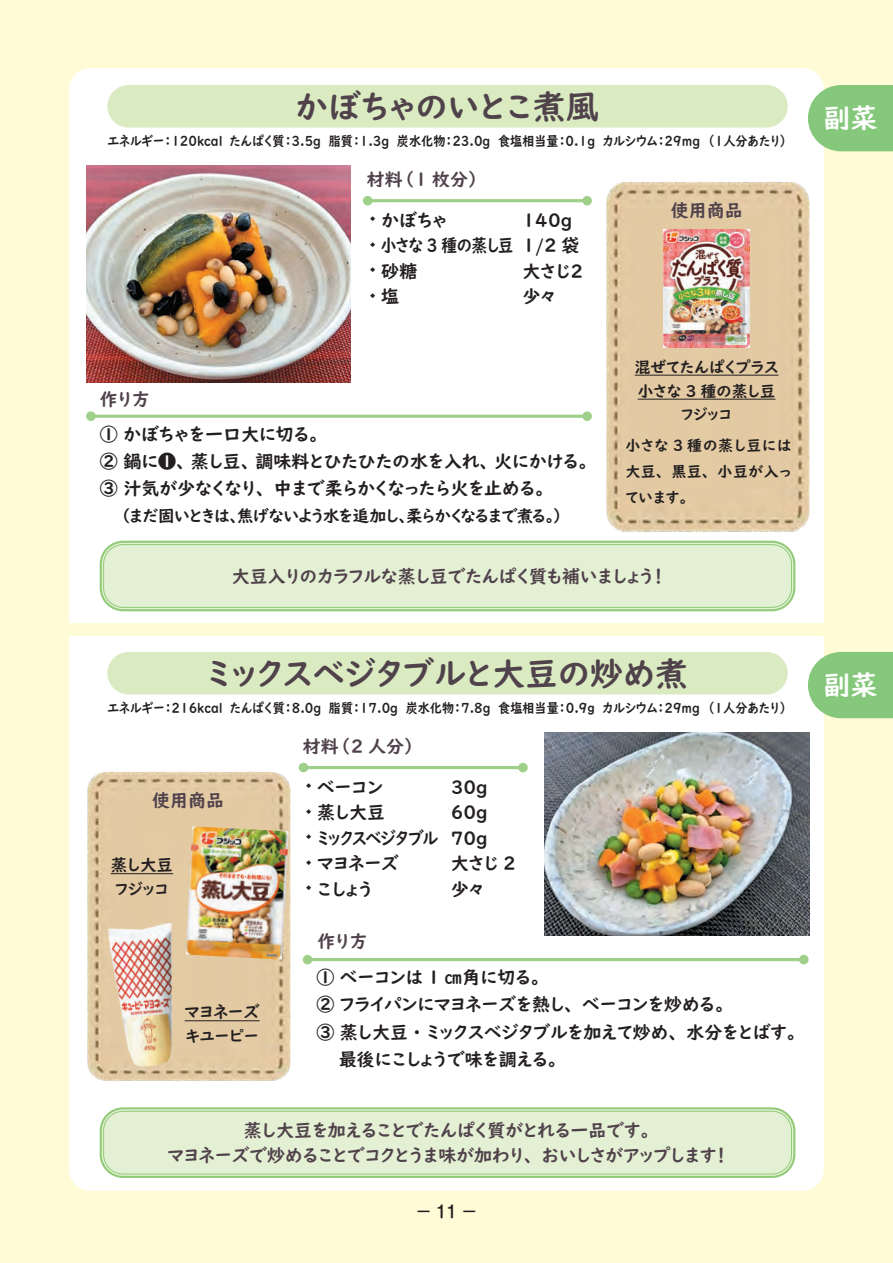
<style>
.page{position:relative;width:893px;height:1263px;background:#fffbd6}
.page>*{position:absolute;margin:0;border:0;box-sizing:border-box;transform-origin:0 0}
.t1{font:33px "UD Digi Kyokasho NK B";color:#50424b}
.t2{font:27px "UD Digi Kyokasho NK B";color:#fff}
.t3{font:18px/25.5px "UD Digi Kyokasho NK B";color:#231f20}
.t4{font:18px/25.5px "UD Digi Kyokasho NK B";color:#50424b;text-align:center}
.t5{font:18px/25.5px "UD Digi Kyokasho NK B";letter-spacing:-.035em;color:#231f20}
.t6{font:16.5px "UD Digi Kyokasho NK B";letter-spacing:-.04em;color:#231f20}
.t7{font:500 16.5px "Shin M Go Pro";color:#231f20}
.t8{font:15.75px/24px "UD Digi Kyokasho NK B";color:#231f20}
.t9{font:15px/30.8px "UD Digi Kyokasho NK B";letter-spacing:.035em;color:#231f20;text-align:center}
.t10{font:13.5px "UD Digi Kyokasho NK B";color:#231f20;scale:.9 1}
.s1{font-size:18px}
</style>
<div class="page">
<div style="left:69px;top:68px;width:755px;height:1123px;background:#fff;border-radius:21px"></div>
<svg style="left:808px;top:85px;width:85px;height:66px;background:#8fcc85"></svg>
<svg style="left:808px;top:652px;width:85px;height:66px;background:#8fcc85"></svg>
<div style="left:107px;top:85px;width:681px;height:43px;background:#daeac1;border-radius:21px"></div>
<div style="left:107px;top:652px;width:681px;height:42px;background:#daeac1;border-radius:21px"></div>
<img style="left:86px;top:166px;width:265px;height:217px">
<img style="left:544px;top:733px;width:265px;height:202px">
<hr style="left:368px;top:199px;width:219px;height:3px;background:#9fd08a">
<div style="left:363px;top:196px;width:9px;height:9px;background:#9fd08a;border-radius:50%"></div>
<div style="left:582px;top:196px;width:10px;height:9px;background:#9fd08a;border-radius:50%"></div>
<hr style="left:303px;top:766px;width:220px;height:3px;background:#9fd08a">
<div style="left:299px;top:763px;width:9px;height:9px;background:#9fd08a;border-radius:50%"></div>
<div style="left:518px;top:763px;width:10px;height:9px;background:#9fd08a;border-radius:50%"></div>
<hr style="left:91px;top:415px;width:496px;height:3px;background:#9fd08a">
<div style="left:86px;top:411px;width:10px;height:10px;background:#9fd08a;border-radius:50%"></div>
<div style="left:582px;top:411px;width:10px;height:10px;background:#9fd08a;border-radius:50%"></div>
<hr style="left:307px;top:958px;width:497px;height:3px;background:#9fd08a">
<div style="left:303px;top:955px;width:9px;height:9px;background:#9fd08a;border-radius:50%"></div>
<div style="left:799px;top:955px;width:10px;height:9px;background:#9fd08a;border-radius:50%"></div>
<img style="left:606px;top:182px;width:203px;height:351px">
<img style="left:87px;top:772px;width:203px;height:310px">
<div style="left:102px;top:543px;width:691px;height:66px;background:#e4f0d4;border-radius:21px"></div>
<div style="left:100px;top:541px;width:695px;height:70px;border:2px solid #91cb77;border-radius:22px"></div>
<div style="left:103px;top:544px;width:689px;height:64px;border:1px solid #91cb77;border-radius:19px"></div>
<div style="left:102px;top:1109px;width:691px;height:67px;background:#e4f0d4;border-radius:21px"></div>
<div style="left:100px;top:1107px;width:695px;height:71px;border:2px solid #91cb77;border-radius:22px"></div>
<div style="left:103px;top:1111px;width:689px;height:63px;border:1px solid #91cb77;border-radius:19px"></div>
<hr style="left:111px;top:873px;width:62px;height:1px;background:#231f20">
<hr style="left:185px;top:1020px;width:75px;height:1px;background:#231f20">
<hr style="left:635px;top:375px;width:143px;height:1px;background:#231f20">
<hr style="left:638px;top:399px;width:137px;height:1px;background:#231f20">
<img style="left:663px;top:230px;width:87px;height:117px">
<img style="left:186px;top:826px;width:103px;height:133px">
<img style="left:108px;top:923px;width:76px;height:146px">
<div style="left:45px;top:623px;width:794px;height:13px;background:#fffbd6"></div>
<h1 class="t1" style="left:295px;top:87px;width:305px">かぼちゃのいとこ煮風</h1>
<p class="t10" style="left:107px;top:133px;width:757px">エネルギー：120kcal　たんぱく質：3.5g 脂質：1.3g 炭水化物：23.0g 食塩相当量：0.1g カルシウム：29mg　（１人分あたり）</p>
<p class="t4" style="left:100px;top:387px;width:52px">作り方</p>
<p class="t4" style="left:367px;top:167px;width:114px">材料（1 枚分）</p>
<p class="t5" style="left:381px;top:207px;width:134px">かぼちゃ<br>小さな 3 種の蒸し豆砂糖<br>塩</p>
<p class="t3" style="left:522px;top:207px;width:62px">140g<br>1/2 袋大さじ２少々</p>
<p class="t3" style="left:100px;top:421px;width:490px;line-height:27px">① かぼちゃを一口大に切る。<br>② 鍋に❶、蒸し豆、調味料とひたひたの水を入れ、火にかける。<br>③ 汁気が少なくなり、中まで柔らかくなったら火を止める。</p>
<p class="t6" style="left:100px;top:505px;width:465px"><span class="s1">　　</span>（まだ固いときは、焦げないよう水を追加し、柔らかくなるまで煮る。）</p>
<p class="t4" style="left:671px;top:197px;width:73px">使用商品</p>
<p class="t8" style="left:635px;top:355px;width:145px">混ぜてたんぱくプラス小さな 3 種の蒸し豆</p>
<p class="t9" style="left:625px;top:399px;width:167px">フジッコ<br>小さな 3 種の蒸し豆には</p>
<p class="t9" style="left:625px;top:458px;width:167px;line-height:26.2px;text-align:left">大豆、黒豆、小豆が入っています。</p>
<p class="t4" style="left:232px;top:563px;width:433px">大豆入りのカラフルな蒸し豆でたんぱく質も補いましょう！</p>
<h1 class="t1" style="left:206px;top:654px;width:483px">ミックスベジタブルと大豆の炒め煮</h1>
<p class="t10" style="left:108px;top:700px;width:757px">エネルギー：216kcal　たんぱく質：8.0g 脂質：17.0g 炭水化物：7.8g 食塩相当量：0.9ｇ カルシウム：29mg　（１人分あたり）</p>
<p class="t4" style="left:152px;top:788px;width:73px">使用商品</p>
<p class="t6" style="left:111px;top:855px;width:64px">蒸し大豆</p>
<p class="t8" style="left:115px;top:877px;width:55px">フジッコ</p>
<p class="t6" style="left:185px;top:1002px;width:77px">マヨネーズ</p>
<p class="t8" style="left:186px;top:1024px;width:74px">キユーピー</p>
<p class="t4" style="left:303px;top:734px;width:114px">材料（2 人分）</p>
<p class="t3" style="left:317px;top:774px;width:123px">ベーコン<br>蒸し大豆<br>ミックスベジタブルマヨネーズ<br>こしょう</p>
<p class="t3" style="left:451px;top:774px;width:67px">30g<br>60g<br>70g<br>大さじ 2少々</p>
<p class="t4" style="left:317px;top:928px;width:52px">作り方</p>
<p class="t3" style="left:316px;top:964px;width:482px;line-height:27px">① ベーコンは 1 ㎝角に切る。<br>② フライパンにマヨネーズを熱し、ベーコンを炒める。<br>③ 蒸し大豆・ミックスベジタブルを加えて炒め、水分をとばす。　　 最後にこしょうで味を調える。</p>
<p class="t4" style="left:168px;top:1117px;width:560px">蒸し大豆を加えることでたんぱく質がとれる一品です。<br>マヨネーズで炒めることでコクとうま味が加わり、おいしさがアップします！</p>
<p class="t7" style="left:415px;top:1198px;width:64px">－11－</p>
<h2 class="t2" style="left:823px;top:102px;width:55px">副菜</h2>
<h2 class="t2" style="left:823px;top:669px;width:55px">副菜</h2>
</div>
